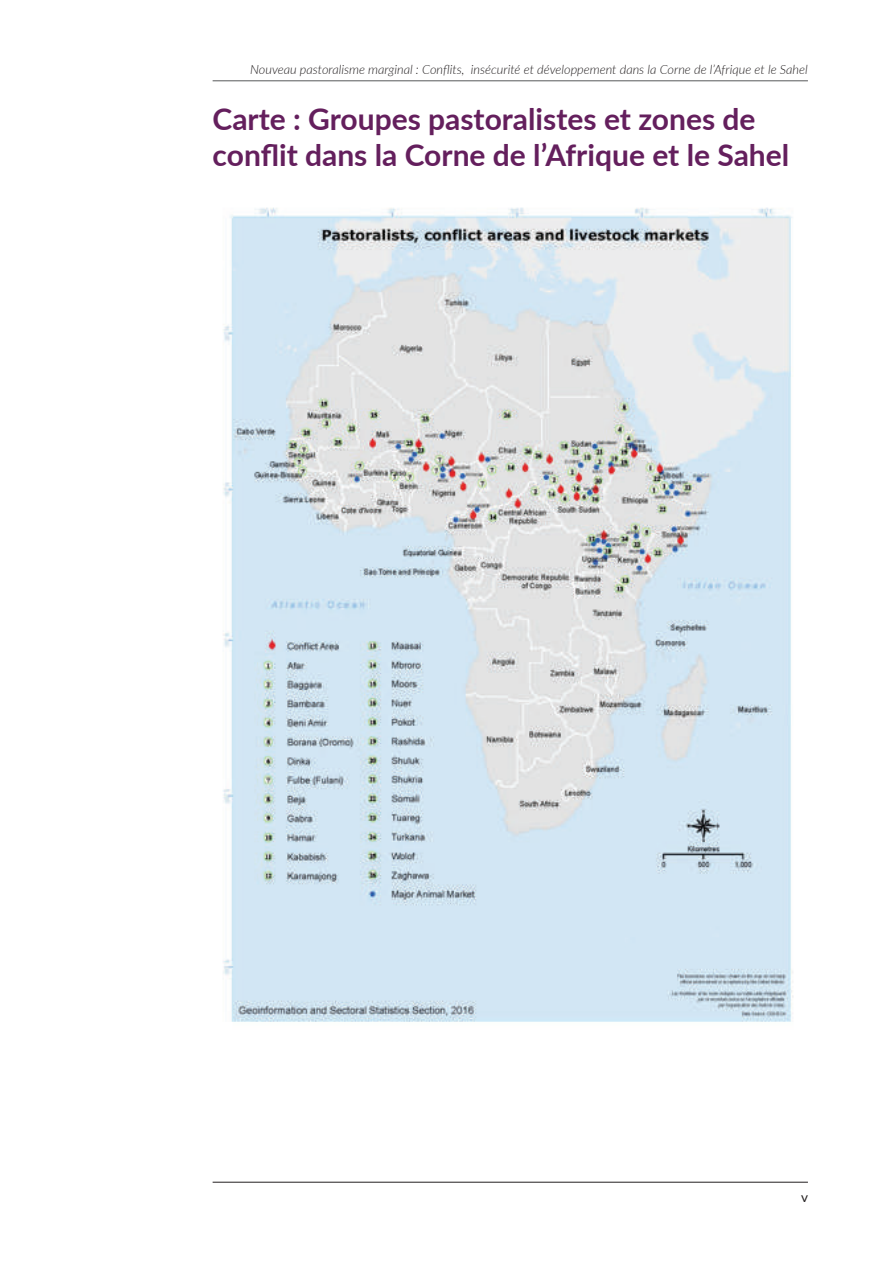
<style>
.page{position:relative;width:893px;height:1263px;background:#fff}
.page>*{position:absolute;margin:0;border:0;box-sizing:border-box;transform-origin:0 0}
.t1{font:700 30px/36px "Lato";color:#641f5d}
.t2{font:13.5px "Lato";color:#231f20}
.t3{font:italic 300 12.75px "Lato";color:#231f20}
</style>
<div class="page">
<hr style="left:213px;top:1182px;width:595px;height:1px;background:#231f20">
<hr style="left:213px;top:81px;width:595px;height:1px;background:#57585a">
<img style="left:223px;top:207px;width:570px;height:815px">
<p class="t3" style="left:250px;top:61px;width:559px">Nouveau pastoralisme marginal : Conflits, insécurité et développement dans la Corne de l’Afrique et le Sahel</p>
<h1 class="t1" style="left:213px;top:100px;width:578px">Carte : Groupes pastoralistes et zones de conflit dans la Corne de l’Afrique et le Sahel</h1>
<p class="t2" style="left:801px;top:1187px;width:8px">v</p>
</div>
